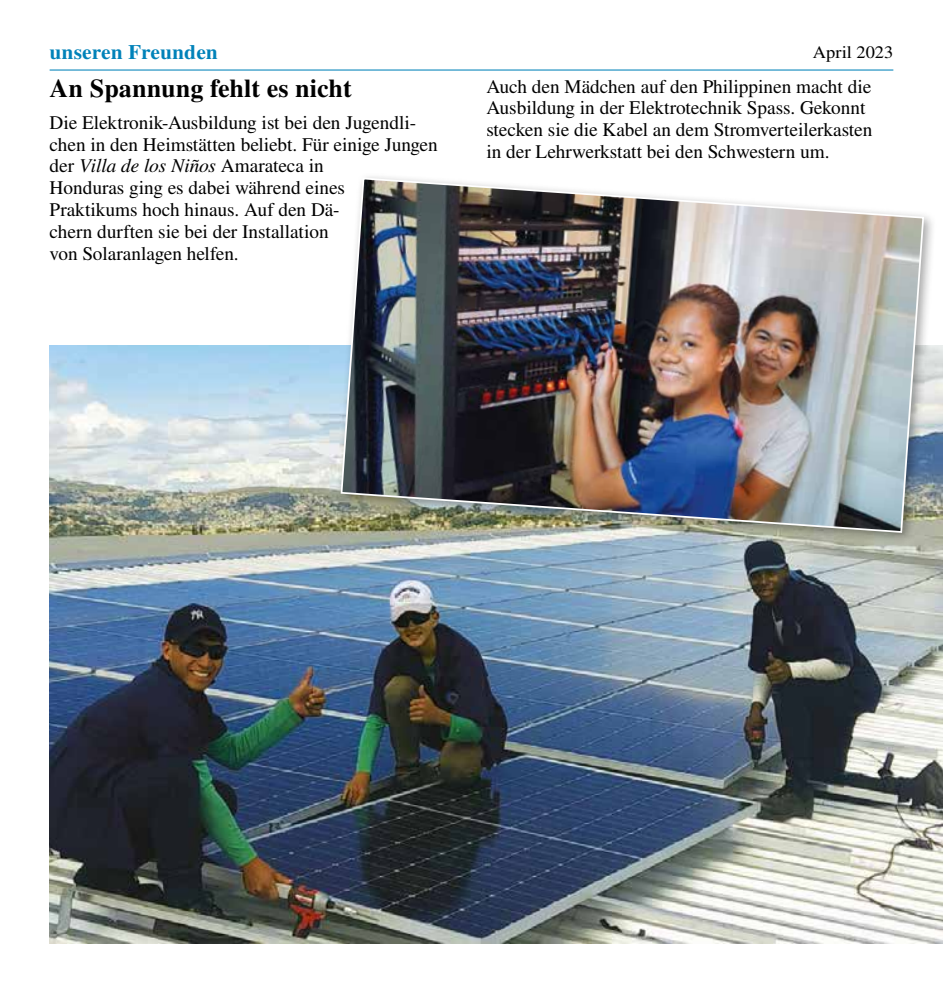
<style>
.page{position:relative;width:943px;height:993px;background:#fff}
.page>*{position:absolute;margin:0;border:0;box-sizing:border-box;transform-origin:0 0}
.t1{font:500 26.25px "Nimbus Rom No 9 L";color:#000}
.t2{font:500 21px "Nimbus Rom No 9 L";color:#0082b9}
.t3{font:19.25px/21.9px "Nimbus Rom No 9 L";color:#000}
.t4{font:17.5px "Nimbus Rom No 9 L";color:#000;scale:1.05 1}
.s1{font-style:italic}
</style>
<div class="page">
<hr style="left:50px;top:69px;width:843px;height:1px;background:#0082b9">
<img style="left:50px;top:346px;width:893px;height:597px">
<div style="left:335px;top:172px;width:601px;height:373px;background:#000;opacity:.35"></div>
<img style="left:339px;top:176px;width:586px;height:357px">
<p class="t2" style="left:50px;top:37px;width:170px">unseren Freunden</p>
<p class="t4" style="left:812px;top:39px;width:78px">April 2023</p>
<h1 class="t1" style="left:50px;top:69px;width:304px">An Spannung fehlt es nicht</h1>
<p class="t3" style="left:50px;top:110px;width:389px">Die Elektronik-Ausbildung ist bei den Jugendli&shy;chen in den Heimstätten beliebt. Für einige Jungen der <span class="s1">Villa de los Niños</span> Amarateca in<br>Honduras ging es dabei während eines Praktikums hoch hinaus. Auf den Dä-<br>chern durften sie bei der Installation<br>von Solaranlagen helfen.</p>
<p class="t3" style="left:486px;top:74px;width:387px">Auch den Mädchen auf den Philippinen macht die Ausbildung in der Elektrotechnik Spass. Gekonnt stecken sie die Kabel an dem Stromverteilerkasten in der Lehrwerkstatt bei den Schwestern um.</p>
</div>
